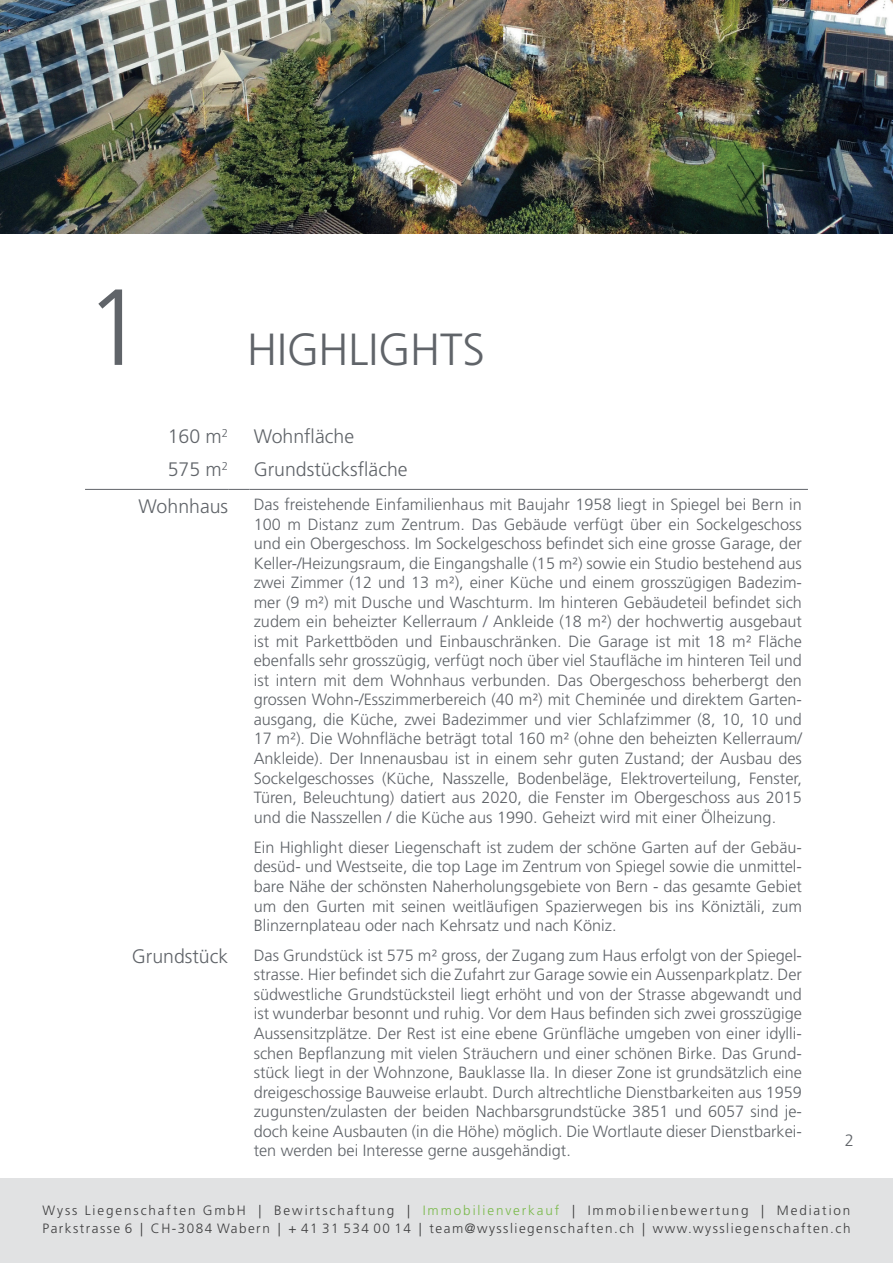
<style>
.page{position:relative;width:893px;height:1263px;background:#fff}
.page>*{position:absolute;margin:0;border:0;box-sizing:border-box;transform-origin:0 0}
.t1{font:300 108px "Frutiger LT Std";color:#606469}
.t2{font:300 45px "Frutiger LT Std";letter-spacing:-.005em;color:#606469}
.t3{font:300 19.5px "Frutiger LT Std";color:#606469}
.t4{font:300 16.5px "Frutiger LT Std";color:#606469}
.t5{font:300 16.35px/19.5px "Frutiger LT Std";color:#606469;text-align:justify}
.t6{font:300 13.5px/18px "Frutiger LT Std";letter-spacing:.14em;color:#3e3e3f}
.s1{color:#7bba4d}
</style>
<div class="page">
<div style="left:0;top:1178px;width:893px;height:85px;background:#e1e2e3"></div>
<img style="left:0;top:0;width:893px;height:233px">
<hr style="left:85px;top:489px;width:143px;height:1px;background:#606469">
<svg style="left:228px;top:489px;width:21px;height:1px"></svg>
<hr style="left:249px;top:489px;width:559px;height:1px;background:#606469">
<h1 class="t1" style="left:85px;top:266px;width:62px">1</h1>
<h2 class="t2" style="left:247px;top:324px;width:239px">HIGHLIGHTS</h2>
<p class="t3" style="left:168px;top:426px;width:62px">160 m<sup>2</sup></p>
<p class="t3" style="left:254px;top:426px;width:102px">Wohnfläche</p>
<p class="t3" style="left:168px;top:458px;width:62px">575 m<sup>2</sup></p>
<p class="t3" style="left:254px;top:458px;width:155px">Grundstücksfläche</p>
<p class="t3" style="left:139px;top:495px;width:91px">Wohnhaus</p>
<p class="t5" style="left:254px;top:495px;width:550px">Das freistehende Einfamilienhaus mit Baujahr 1958 liegt in Spiegel bei Bern in 100 m Distanz zum Zentrum. Das Gebäude verfügt über ein Sockelgeschoss und ein Obergeschoss. Im Sockelgeschoss befindet sich eine grosse Garage, der Keller-/Heizungsraum, die Eingangshalle (15 m2) sowie ein Studio bestehend aus zwei Zimmer (12 und 13 m2), einer Küche und einem grosszügigen Badezim&shy;mer (9 m2) mit Dusche und Waschturm. Im hinteren Gebäudeteil befindet sich zudem ein beheizter Kellerraum / Ankleide (18 m2) der hochwertig ausgebaut ist mit Parkettböden und Einbauschränken. Die Garage ist mit 18 m2 Fläche ebenfalls sehr grosszügig, verfügt noch über viel Staufläche im hinteren Teil und ist intern mit dem Wohnhaus verbunden. Das Obergeschoss beherbergt den grossen Wohn-/Esszimmerbereich (40 m2) mit Cheminée und direktem Garten&shy;ausgang, die Küche, zwei Badezimmer und vier Schlafzimmer (8, 10, 10 und 17 m2). Die Wohnfläche beträgt total 160 m2 (ohne den beheizten Kellerraum/ Ankleide). Der Innenausbau ist in einem sehr guten Zustand; der Ausbau des Sockelgeschosses (Küche, Nasszelle, Bodenbeläge, Elektroverteilung, Fenster, Türen, Beleuchtung) datiert aus 2020, die Fenster im Obergeschoss aus 2015 und die Nasszellen / die Küche aus 1990. Geheizt wird mit einer Ölheizung.</p>
<p class="t5" style="left:254px;top:838px;width:550px">Ein Highlight dieser Liegenschaft ist zudem der schöne Garten auf der Gebäu&shy;desüd- und Westseite, die top Lage im Zentrum von Spiegel sowie die unmittel&shy;bare Nähe der schönsten Naherholungsgebiete von Bern - das gesamte Gebiet um den Gurten mit seinen weitläufigen Spazierwegen bis ins Köniztäli, zum Blinzernplateau oder nach Kehrsatz und nach Köniz.</p>
<p class="t3" style="left:132px;top:945px;width:98px">Grundstück</p>
<p class="t5" style="left:254px;top:946px;width:550px">Das Grundstück ist 575 m² gross, der Zugang zum Haus erfolgt von der Spiegel&shy;strasse. Hier befindet sich die Zufahrt zur Garage sowie ein Aussenparkplatz. Der südwestliche Grundstücksteil liegt erhöht und von der Strasse abgewandt und ist wunderbar besonnt und ruhig. Vor dem Haus befinden sich zwei grosszügige Aussensitzplätze. Der Rest ist eine ebene Grünfläche umgeben von einer idylli&shy;schen Bepflanzung mit vielen Sträuchern und einer schönen Birke. Das Grund&shy;stück liegt in der Wohnzone, Bauklasse IIa. In dieser Zone ist grundsätzlich eine dreigeschossige Bauweise erlaubt. Durch altrechtliche Dienstbarkeiten aus 1959 zugunsten/zulasten der beiden Nachbarsgrundstücke 3851 und 6057 sind je&shy;doch keine Ausbauten (in die Höhe) möglich. Die Wortlaute dieser Dienstbarkei&shy;ten werden bei Interesse gerne ausgehändigt.</p>
<p class="t4" style="left:845px;top:1131px;width:11px">2</p>
<p class="t6" style="left:43px;top:1201px;width:809px">Wyss Liegenschaften GmbH | Bewirtschaftung | <span class="s1">Immobilienverkauf</span> | Immobilienbewertung | Mediation<br>Parkstrasse 6 | CH-3084 Wabern | + 41 31 534 00 14 | team@wyssliegenschaften.ch | www.wyssliegenschaften.ch</p>
</div>
